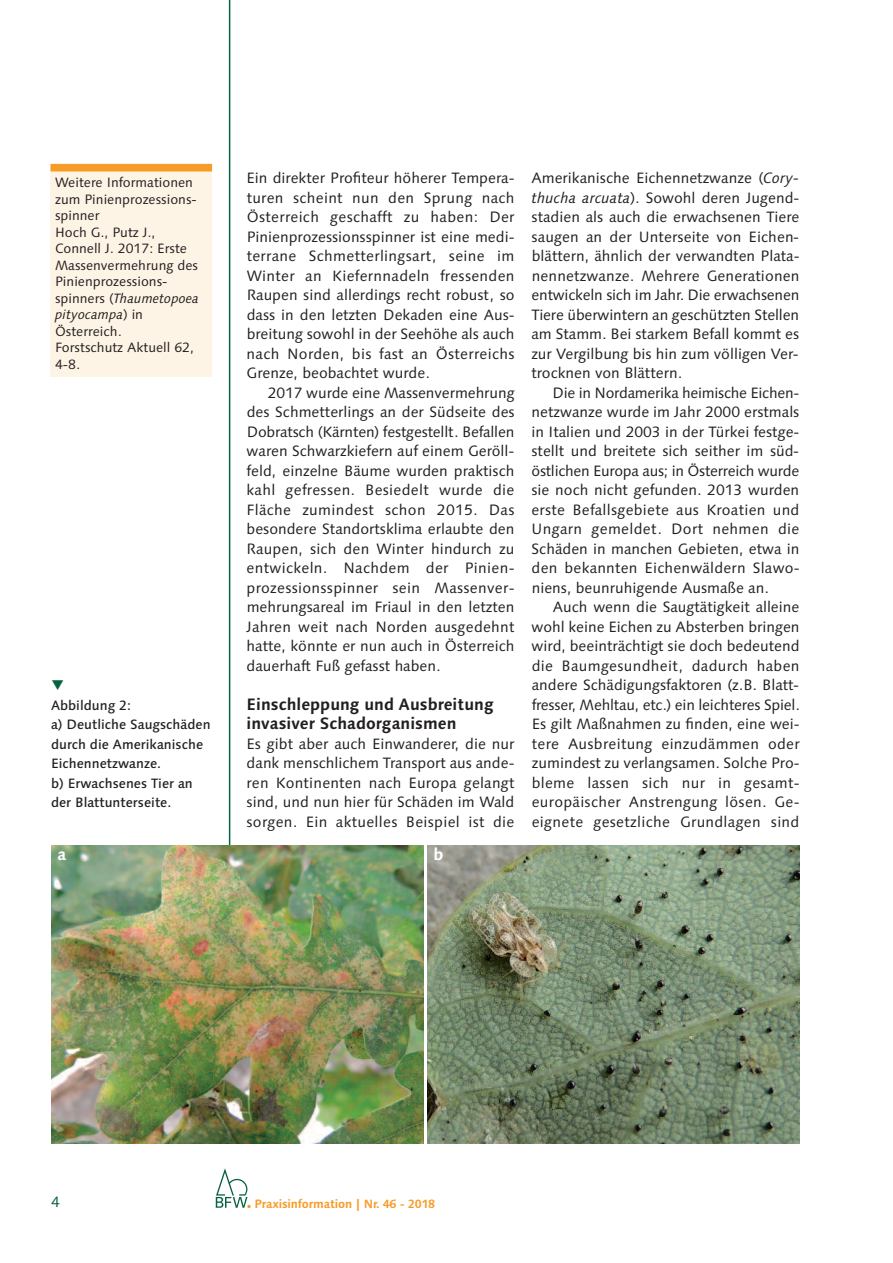
<style>
.page{position:relative;width:893px;height:1263px;background:#fff}
.page>*{position:absolute;margin:0;border:0;box-sizing:border-box;transform-origin:0 0}
.t1{font:700 16.5px/19.5px "Linotype Syntax Com";color:#231f20}
.t2{font:700 16.5px "Linotype Syntax Com";color:#fff}
.t3{font:15px/19.5px "Linotype Syntax Com";color:#231f20;text-align:justify}
.t4{font:15px "Linotype Syntax Com";color:#07623e}
.t5{font:13.5px/16.5px "Linotype Syntax Com";color:#231f20}
.t6{font:500 13.5px/19.5px "Linotype Syntax Com";color:#231f20}
.t7{font:700 12px "Linotype Syntax Com";letter-spacing:-.015em;color:#f89c27}
.s1{font-style:italic}
</style>
<div class="page">
<hr style="left:229px;top:0;width:1px;height:1144px;background:#07623e">
<svg style="left:216px;top:1168px;width:35px;height:40px"></svg>
<div style="left:51px;top:164px;width:161px;height:213px;background:#fef4e6"></div>
<div style="left:51px;top:164px;width:161px;height:7px;background:#f89c27"></div>
<img style="left:427px;top:845px;width:372px;height:299px">
<img style="left:51px;top:845px;width:372px;height:299px">
<p class="t5" style="left:55px;top:174px;width:145px">Weitere Informationen zum Pinienprozessions - spinner<br>Hoch G., Putz J.,<br>Connell J. 2017: Erste<br>Massenvermehrung des<br>Pinienprozessions - spinners (<span class="s1">Thaumetopoea pityocampa</span>) in<br>Österreich.<br>Forstschutz Aktuell 62,<br>4-8.</p>
<p class="t6" style="left:51px;top:695px;width:161px">Abbildung 2:<br>a) Deutliche Saug schäden durch die Amerikanische<br>Eichennetzwanze.<br>b) Erwachsenes Tier an der Blattunterseite.</p>
<p class="t3" style="left:247px;top:168px;width:270px">Ein direkter Profiteur höherer Tempera&shy;turen scheint nun den Sprung nach Österreich geschafft zu haben: Der Pinienprozessionsspinner ist eine medi&shy;terrane Schmetterlingsart, seine im Winter an Kiefernnadeln fressenden Raupen sind allerdings recht robust, so dass in den letzten Dekaden eine Aus&shy;breitung sowohl in der Seehöhe als auch nach Norden, bis fast an Österreichs Grenze, beobachtet wurde.</p>
<p class="t3" style="left:247px;top:383px;width:270px;text-indent:21px">2017 wurde eine Massenvermehrung des Schmetterlings an der Südseite des Dobratsch (Kärnten) festgestellt. Befallen waren Schwarzkiefern auf einem Geröll&shy;feld, einzelne Bäume wurden praktisch kahl gefressen. Besiedelt wurde die Fläche zumindest schon 2015. Das besondere Standortsklima erlaubte den Raupen, sich den Winter hindurch zu entwickeln. Nachdem der Pinien - prozessions spinner sein Massenver - mehrungsareal im Friaul in den letzten Jahren weit nach Norden ausgedehnt hatte, könnte er nun auch in Österreich dauerhaft Fuß gefasst haben.</p>
<p class="t1" style="left:247px;top:694px;width:249px">Einschleppung und Ausbreitung invasiver Schadorganismen</p>
<p class="t3" style="left:247px;top:734px;width:269px">Es gibt aber auch Einwanderer, die nur dank menschlichem Transport aus ande&shy;ren Kontinenten nach Europa gelangt sind, und nun hier für Schäden im Wald sorgen. Ein aktuelles Beispiel ist die</p>
<p class="t2" style="left:58px;top:843px;width:10px">a</p>
<p class="t2" style="left:433px;top:843px;width:12px">b</p>
<p class="t3" style="left:531px;top:168px;width:270px">Amerikanische Eichennetzwanze (<span class="s1">Cory&shy;thucha arcuata</span>). Sowohl deren Jugend&shy;stadien als auch die erwachsenen Tiere saugen an der Unterseite von Eichen&shy;blättern, ähnlich der verwandten Plata&shy;nennetzwanze. Mehrere Generationen entwickeln sich im Jahr. Die erwachsenen Tiere überwintern an geschützten Stellen am Stamm. Bei starkem Befall kommt es zur Vergilbung bis hin zum völligen Ver&shy;trocknen von Blättern.</p>
<p class="t3" style="left:531px;top:383px;width:270px;text-indent:21px">Die in Nordamerika heimische Eichen&shy;netzwanze wurde im Jahr 2000 erstmals in Italien und 2003 in der Türkei festge&shy;stellt und breitete sich seither im süd&shy;östlichen Europa aus; in Österreich wurde sie noch nicht gefunden. 2013 wurden erste Befallsgebiete aus Kroatien und Ungarn gemeldet. Dort nehmen die Schäden in manchen Ge bieten, etwa in den bekannten Eichenwäldern Slawo&shy;niens, beunruhigende Ausmaße an.</p>
<p class="t3" style="left:531px;top:597px;width:270px;text-indent:21px">Auch wenn die Saugtätigkeit alleine wohl keine Eichen zu Absterben bringen wird, beeinträchtigt sie doch bedeutend die Baumgesundheit, dadurch haben andere Schädigungsfaktoren (z.B. Blatt&shy;fresser, Mehltau, etc.) ein leichteres Spiel.<br>Es gilt Maßnahmen zu finden, eine wei&shy;tere Ausbreitung einzudämmen oder zumindest zu verlangsamen. Solche Pro&shy;bleme lassen sich nur in gesamt - europäischer Anstrengung lösen. Ge - eignete gesetzliche Grundlagen sind</p>
<p class="t4" style="left:51px;top:1192px;width:10px">4</p>
<p class="t7" style="left:254px;top:1196px;width:182px">Praxisinformation | Nr. 46 - 2018</p>
</div>
